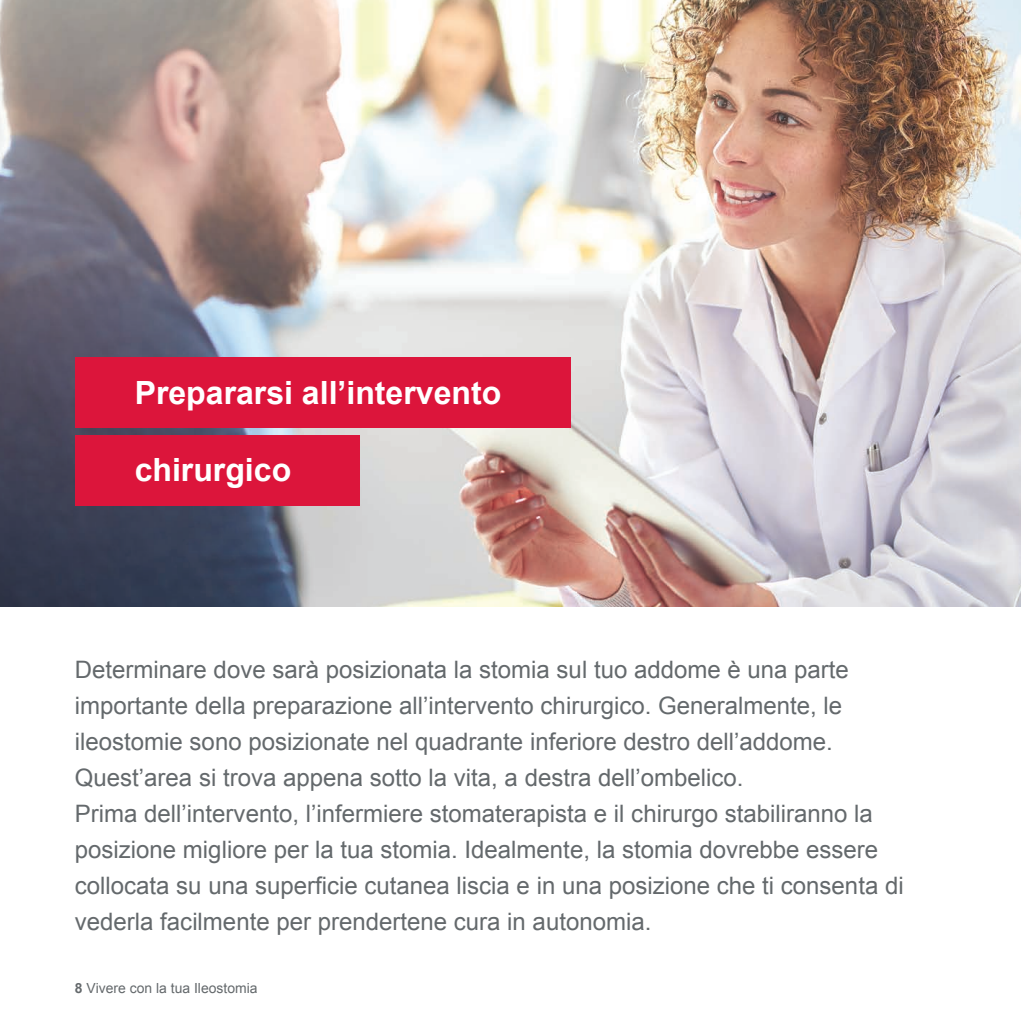
<style>
.page{position:relative;width:1021px;height:1021px;background:#fff}
.page>*{position:absolute;margin:0;border:0;box-sizing:border-box;transform-origin:0 0}
.t1{font:700 32px "Arial";color:#fff}
.t2{font:24px/36px "Arial";color:#64696c}
.t3{font:14px "Arial";color:#64696c}
.s1{font-weight:700}
</style>
<div class="page">
<img style="left:0;top:0;width:1020px;height:606px">
<hr style="left:1020px;top:76px;width:1px;height:158px;background:#dc153b">
<div style="left:75px;top:435px;width:284px;height:71px;background:#dc153b"></div>
<div style="left:75px;top:357px;width:495px;height:71px;background:#dc153b"></div>
<h1 class="t1" style="left:135px;top:371px;width:368px">Prepararsi all’intervento</h1>
<h1 class="t1" style="left:135px;top:448px;width:158px">chirurgico</h1>
<p class="t2" style="left:75px;top:652px;width:830px">Determinare dove sarà posizionata la stomia sul tuo addome è una parte importante della preparazione all’intervento chirurgico. Generalmente, le ileostomie sono posizionate nel quadrante inferiore destro dell’addome.<br>Quest’area si trova appena sotto la vita, a destra dell’ombelico.<br>Prima dell’intervento, l’infermiere stomaterapista e il chirurgo stabiliranno la posizione migliore per la tua stomia. Idealmente, la stomia dovrebbe essere collocata su una superficie cutanea liscia e in una posizione che ti consenta di vederla facilmente per prendertene cura in autonomia.</p>
<p class="t3" style="left:75px;top:978px;width:184px"><span class="s1">8</span> Vivere con la tua Ileostomia</p>
</div>
